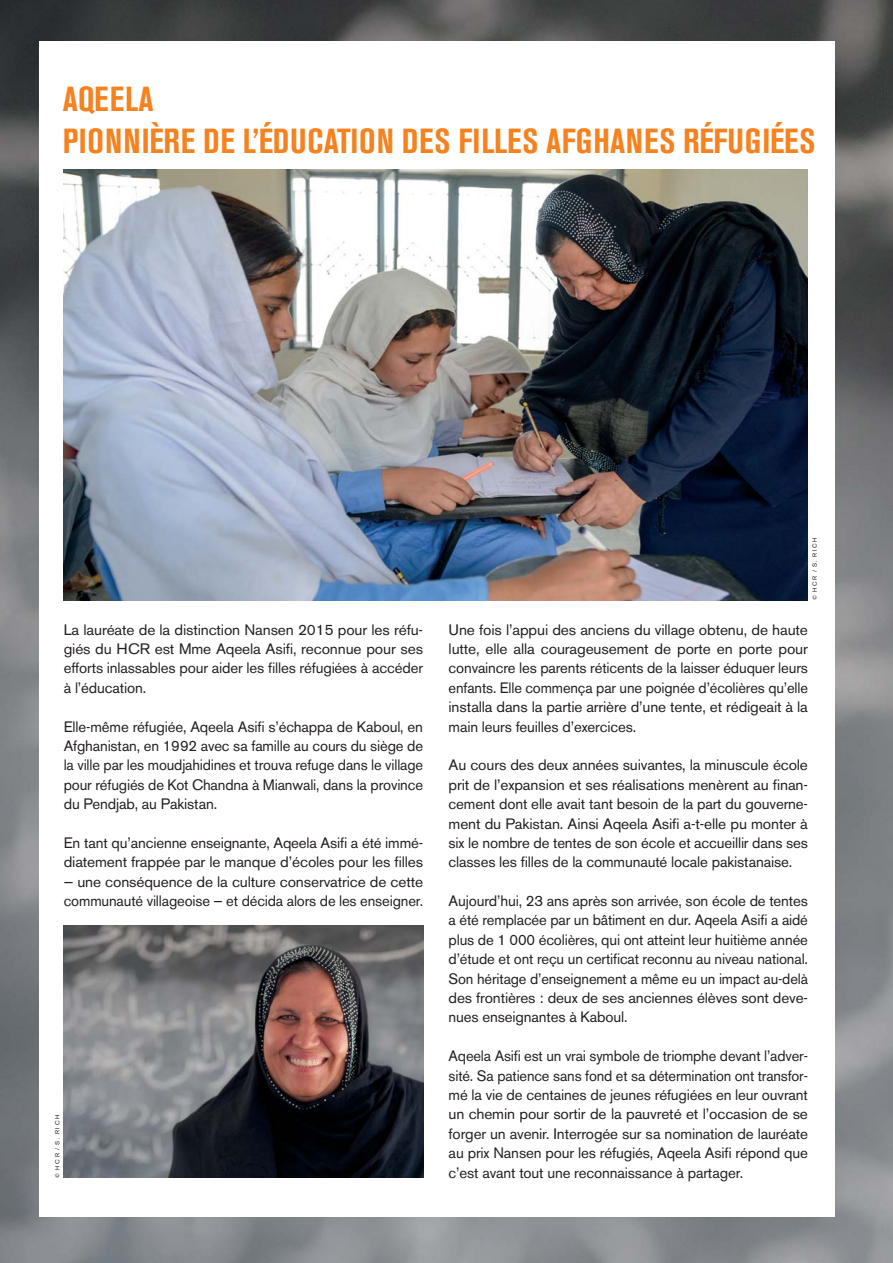
<style>
.page{position:relative;width:893px;height:1263px;background:#fff}
.page>*{position:absolute;margin:0;border:0;box-sizing:border-box;transform-origin:0 0}
.t1{font:700 condensed 34.5px/42px "Akzidenz Grotesk BE";letter-spacing:.02em;color:#f5821f}
.t2{font:15px/19.4px "Akzidenz Grotesk BE";letter-spacing:-.01em;color:#231f20;text-align:justify}
.t3{font:6px "Akzidenz Grotesk BE";letter-spacing:.29em;color:#231f20}
</style>
<div class="page">
<img style="left:0;top:0;width:893px;height:1263px">
<div style="left:39px;top:41px;width:795px;height:1175px;background:#fff"></div>
<img style="left:64px;top:925px;width:359px;height:253px">
<img style="left:64px;top:169px;width:744px;height:432px">
<h1 class="t1" style="left:63px;top:81px;width:754px">AQEELA<br>PIONNIÈRE DE L’ÉDUCATION DES FILLES AFGHANES RÉFUGIÉES</h1>
<p class="t2" style="left:64px;top:621px;width:361px">La lauréate de la distinction Nansen 2015 pour les réfu&shy;giés du HCR est Mme Aqeela Asifi, reconnue pour ses efforts inlassables pour aider les filles réfugiées à accéder à l’éducation.</p>
<p class="t2" style="left:64px;top:718px;width:361px">Elle-même réfugiée, Aqeela Asifi s’échappa de Kaboul, en Afghanistan, en 1992 avec sa famille au cours du siège de la ville par les moudjahidines et trouva refuge dans le village pour réfugiés de Kot Chandna à Mianwali, dans la province du Pendjab, au Pakistan.</p>
<p class="t2" style="left:64px;top:835px;width:361px">En tant qu’ancienne enseignante, Aqeela Asifi a été immé&shy;diatement frappée par le manque d’écoles pour les filles</p>
<p class="t2" style="left:64px;top:873px;width:361px">— une conséquence de la culture conservatrice de cette communauté villageoise — et décida alors de les enseigner.</p>
<p class="t3" style="left:55px;top:1178px;width:65px;rotate:-90deg">© HCR / S. RICH</p>
<p class="t3" style="left:812px;top:600px;width:65px;rotate:-90deg">© HCR / S. RICH</p>
<p class="t2" style="left:449px;top:621px;width:361px">Une fois l’appui des anciens du village obtenu, de haute lutte, elle alla courageusement de porte en porte pour convaincre les parents réticents de la laisser éduquer leurs enfants. Elle commença par une poignée d’écolières qu’elle installa dans la partie arrière d’une tente, et rédigeait à la main leurs feuilles d’exercices.</p>
<p class="t2" style="left:449px;top:757px;width:361px">Au cours des deux années suivantes, la minuscule école prit de l’expansion et ses réalisations menèrent au finan&shy;cement dont elle avait tant besoin de la part du gouverne&shy;ment du Pakistan. Ainsi Aqeela Asifi a-t-elle pu monter à six le nombre de tentes de son école et accueillir dans ses classes les filles de la communauté locale pakistanaise.</p>
<p class="t2" style="left:449px;top:893px;width:361px">Aujourd’hui, 23 ans après son arrivée, son école de tentes a été remplacée par un bâtiment en dur. Aqeela Asifi a aidé plus de 1 000 écolières, qui ont atteint leur huitième année d’étude et ont reçu un certificat reconnu au niveau national.<br>Son héritage d’enseignement a même eu un impact au-delà des frontières : deux de ses anciennes élèves sont deve&shy;nues enseignantes à Kaboul.</p>
<p class="t2" style="left:449px;top:1048px;width:361px">Aqeela Asifi est un vrai symbole de triomphe devant l’adver&shy;sité. Sa patience sans fond et sa détermination ont transfor&shy;mé la vie de centaines de jeunes réfugiées en leur ouvrant un chemin pour sortir de la pauvreté et l’occasion de se forger un avenir. Interrogée sur sa nomination de lauréate au prix Nansen pour les réfugiés, Aqeela Asifi répond que c’est avant tout une reconnaissance à partager.</p>
</div>
